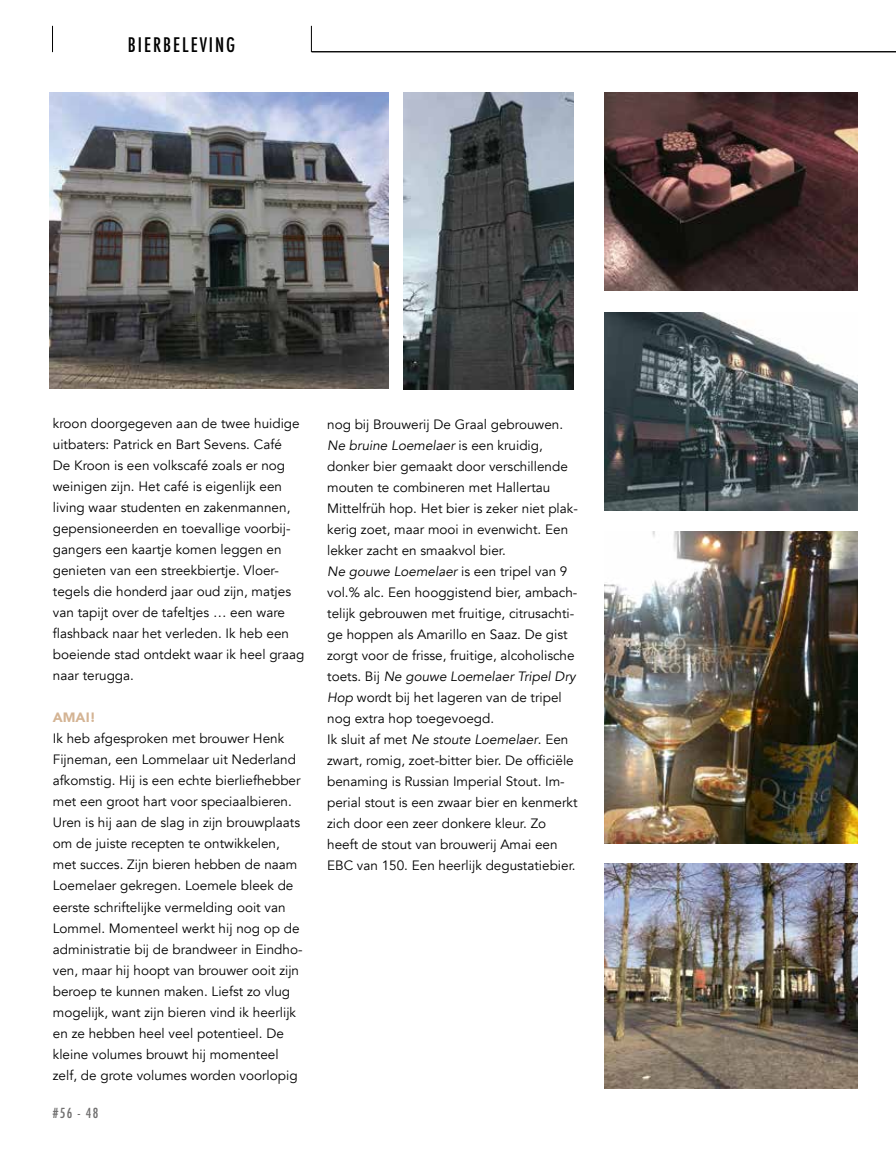
<style>
.page{position:relative;width:896px;height:1151px;background:#fff}
.page>*{position:absolute;margin:0;border:0;box-sizing:border-box;transform-origin:0 0}
.t1{font:500 condensed 19.5px "Futura";letter-spacing:.1em;color:#000}
.t2{font:13.5px/21px "Avenir";color:#000}
.t3{font:500 condensed 13.5px "Futura";color:#706f6f}
.t4{font:900 13.5px "Avenir";color:#d4b494}
.s1{font-style:italic}
</style>
<div class="page">
<hr style="left:311px;top:51px;width:584px;height:1px;background:#000">
<svg style="left:52px;top:26px;width:1px;height:26px"></svg>
<svg style="left:311px;top:26px;width:1px;height:26px"></svg>
<img style="left:50px;top:92px;width:338px;height:297px">
<img style="left:403px;top:92px;width:170px;height:297px">
<img style="left:604px;top:863px;width:252px;height:224px">
<img style="left:604px;top:532px;width:252px;height:311px">
<img style="left:604px;top:312px;width:252px;height:198px">
<img style="left:604px;top:92px;width:252px;height:198px">
<h1 class="t1" style="left:128px;top:32px;width:109px">BIERBELEVING</h1>
<p class="t2" style="left:53px;top:413px;width:253px">kroon doorgegeven aan de twee huidige uitbaters: Patrick en Bart Sevens. Café<br>De Kroon is een volkscafé zoals er nog weinigen zijn. Het café is eigenlijk een living waar studenten en zakenmannen, gepensioneerden en toevallige voorbij&shy;gangers een kaartje komen leggen en genieten van een streekbiertje. Vloer&shy;tegels die honderd jaar oud zijn, matjes van tapijt over de tafeltjes … een ware flashback naar het verleden. Ik heb een boeiende stad ontdekt waar ik heel graag naar terugga.</p>
<p class="t4" style="left:53px;top:706px;width:44px">AMAI!</p>
<p class="t2" style="left:53px;top:728px;width:251px">Ik heb afgesproken met brouwer Henk Fijneman, een Lommelaar uit Nederland afkomstig. Hij is een echte bierliefhebber met een groot hart voor speciaalbieren.<br>Uren is hij aan de slag in zijn brouwplaats om de juiste recepten te ontwikkelen, met succes. Zijn bieren hebben de naam Loemelaer gekregen. Loemele bleek de eerste schriftelijke vermelding ooit van Lommel. Momenteel werkt hij nog op de administratie bij de brandweer in Eindho&shy;ven, maar hij hoopt van brouwer ooit zijn beroep te kunnen maken. Liefst zo vlug mogelijk, want zijn bieren vind ik heerlijk en ze hebben heel veel potentieel. De kleine volumes brouwt hij momenteel zelf, de grote volumes worden voorlopig</p>
<p class="t3" style="left:53px;top:1103px;width:47px">#56 - 48</p>
<p class="t2" style="left:327px;top:414px;width:252px">nog bij Brouwerij De Graal gebrouwen.<br><span class="s1">Ne bruine Loemelaer</span> is een kruidig, donker bier gemaakt door verschillende mouten te combineren met Hallertau Mittelfrüh hop. Het bier is zeker niet plak&shy;kerig zoet, maar mooi in evenwicht. Een lekker zacht en smaakvol bier.<br><span class="s1">Ne gouwe Loemelaer</span> is een tripel van 9 vol.% alc. Een hooggistend bier, ambach&shy;telijk gebrouwen met fruitige, citrusachti&shy;ge hoppen als Amarillo en Saaz. De gist zorgt voor de frisse, fruitige, alcoholische toets. Bij <span class="s1">Ne gouwe Loemelaer Tripel Dry Hop</span> wordt bij het lageren van de tripel nog extra hop toegevoegd.<br>Ik sluit af met <span class="s1">Ne stoute Loemelaer</span>. Een zwart, romig, zoet-bitter bier. De officiële benaming is Russian Imperial Stout. Im&shy;perial stout is een zwaar bier en kenmerkt zich door een zeer donkere kleur. Zo heeft de stout van brouwerij Amai een EBC van 150. Een heerlijk degustatiebier.</p>
</div>
